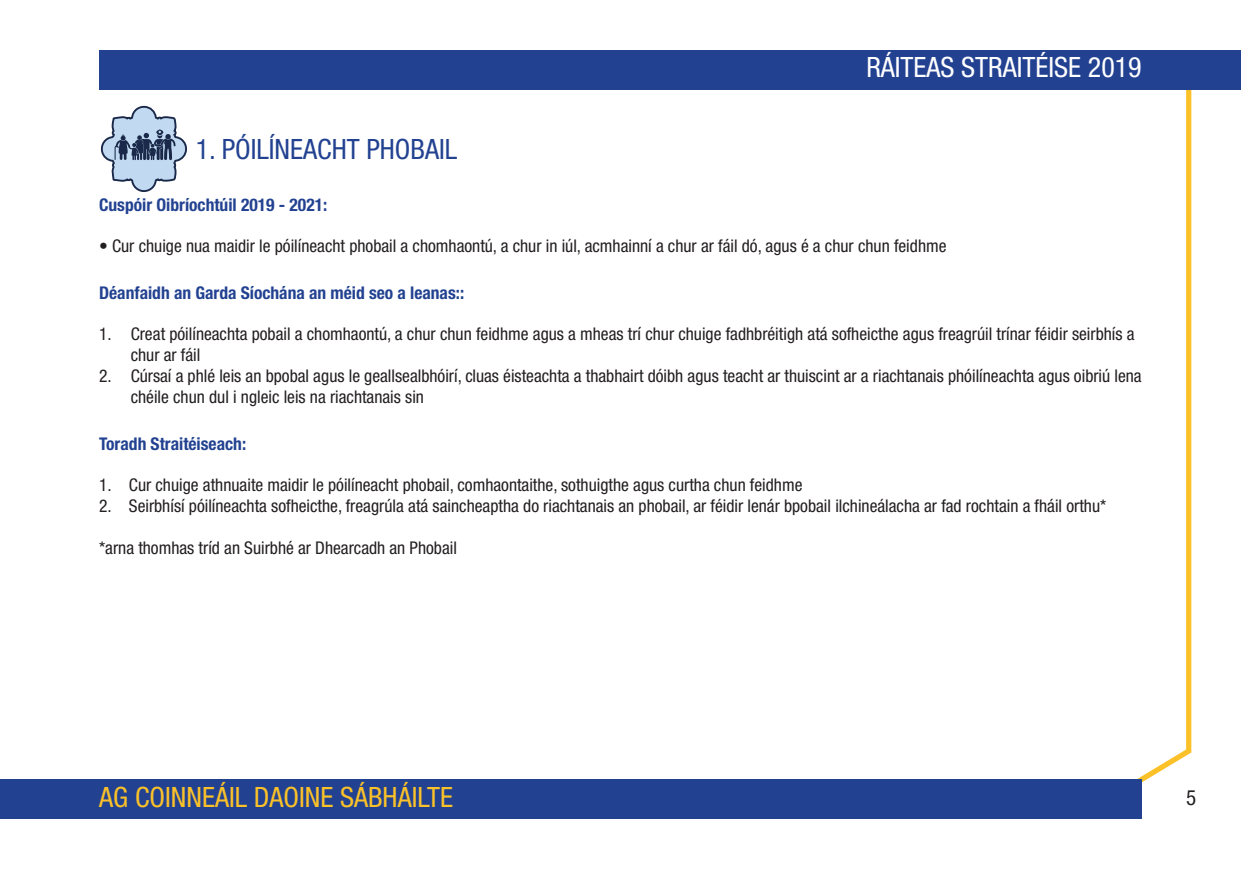
<style>
.page{position:relative;width:1241px;height:869px;background:#fff}
.page>*{position:absolute;margin:0;border:0;box-sizing:border-box;transform-origin:0 0}
.t1{font:condensed 28px "Helvetica Neue";color:#fbc129}
.t2{font:condensed 28px "Helvetica Neue";color:#fff}
.t3{font:condensed 28px "Helvetica Neue";color:#224291}
.t4{font:condensed 21px "Helvetica Neue";color:#231f20}
.t5{font:condensed 17.5px/21px "Helvetica Neue";color:#231f20}
.t6{font:700 condensed 17.5px "Helvetica Neue";color:#224291}
</style>
<div class="page">
<svg style="left:1127px;top:89px;width:66px;height:701px"></svg>
<div style="left:99px;top:50px;width:1141px;height:39px;background:#224291"></div>
<div style="left:0;top:779px;width:1141px;height:40px;background:#224291"></div>
<svg style="left:101px;top:106px;width:86px;height:86px"></svg>
<h1 class="t2" style="left:866px;top:57px;width:277px">RÁITEAS STRAITÉISE 2019</h1>
<h1 class="t3" style="left:196px;top:139px;width:263px">1. PÓILÍNEACHT PHOBAIL</h1>
<p class="t6" style="left:99px;top:193px;width:230px">Cuspóir Oibríochtúil 2019 - 2021:</p>
<p class="t5" style="left:99px;top:237px;width:848px">• Cur chuige nua maidir le póilíneacht phobail a chomhaontú, a chur in iúl, acmhainní a chur ar fáil dó, agus é a chur chun feidhme</p>
<p class="t6" style="left:99px;top:281px;width:366px">Déanfaidh an Garda Síochána an méid seo a leanas::</p>
<p class="t5" style="left:131px;top:325px;width:1005px;text-indent:-32px">1. Creat póilíneachta pobail a chomhaontú, a chur chun feidhme agus a mheas trí chur chuige fadhbréitigh atá sofheicthe agus freagrúil trínar féidir seirbhís a chur ar fáil</p>
<p class="t5" style="left:131px;top:367px;width:1012px;text-indent:-32px">2. Cúrsaí a phlé leis an bpobal agus le geallsealbhóirí, cluas éisteachta a thabhairt dóibh agus teacht ar thuiscint ar a riachtanais phóilíneachta agus oibriú lena chéile chun dul i ngleic leis na riachtanais sin</p>
<p class="t6" style="left:99px;top:432px;width:148px">Toradh Straitéiseach:</p>
<p class="t5" style="left:99px;top:475px;width:704px">1. Cur chuige athnuaite maidir le póilíneacht phobail, comhaontaithe, sothuigthe agus curtha chun feidhme</p>
<p class="t5" style="left:99px;top:496px;width:1008px">2. Seirbhísí póilíneachta sofheicthe, freagrúla atá saincheaptha do riachtanais an phobail, ar féidir lenár bpobail ilchineálacha ar fad rochtain a fháil orthu*</p>
<p class="t5" style="left:99px;top:538px;width:359px">*arna thomhas tríd an Suirbhé ar Dhearcadh an Phobail</p>
<h1 class="t1" style="left:99px;top:786px;width:355px">AG COINNEÁIL DAOINE SÁBHÁILTE</h1>
<p class="t4" style="left:1186px;top:789px;width:12px">5</p>
</div>
